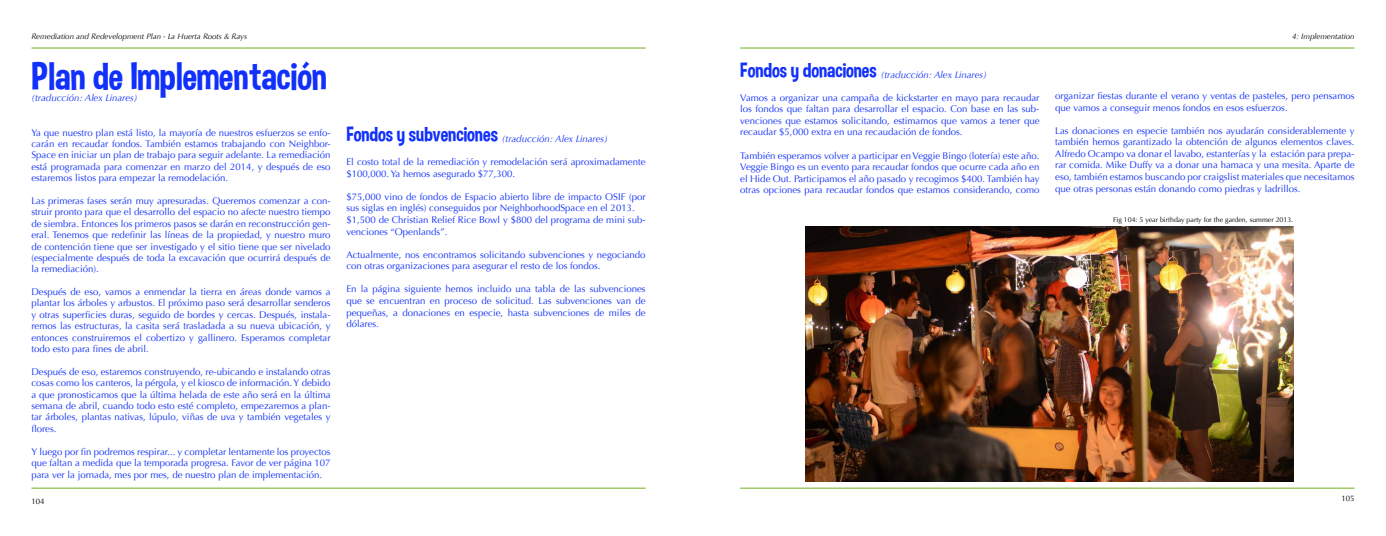
<style>
.page{position:relative;width:1386px;height:536px;background:#fff}
.page>*{position:absolute;margin:0;border:0;box-sizing:border-box;transform-origin:0 0}
.t1{font:39.38px "Dimbo";color:#1130fb}
.t2{font:9.62px/11.5px "Optima";color:#1130fb;text-align:justify}
.t3{font:italic 9.62px "Optima";color:#1130fb}
.t4{font:italic 7.88px "Optima";color:#000}
.t5{font:7.88px "Optima";color:#000}
.t6{font:7px "Optima";color:#000}
.s1{font-family:"Dimbo";font-style:normal;font-size:21px}
</style>
<div class="page">
<hr style="left:740px;top:487px;width:614px;height:1px;background:#70af1a">
<hr style="left:32px;top:487px;width:614px;height:1px;background:#70af1a">
<hr style="left:740px;top:48px;width:614px;height:1px;background:#70af1a">
<hr style="left:32px;top:48px;width:614px;height:1px;background:#70af1a">
<img style="left:806px;top:226px;width:487px;height:256px">
<p class="t4" style="left:32px;top:31px;width:217px">Remediation and Redevelopment Plan - La Huerta Roots &amp; Rays</p>
<p class="t4" style="left:1292px;top:31px;width:64px">4: Implementation</p>
<h1 class="t1" style="left:31px;top:52px;width:297px">Plan de Implementación</h1>
<p class="t3" style="left:31px;top:92px;width:108px">(traducción: Alex Linares)</p>
<p class="t2" style="left:31px;top:127px;width:301px">Ya que nuestro plan está listo, la mayoría de nuestros esfuerzos se enfo&shy;carán en recaudar fondos. También estamos trabajando con Neighbor-Space en iniciar un plan de trabajo para seguir adelante. La remediación está programada para comenzar en marzo del 2014, y después de eso estaremos listos para empezar la remodelación.</p>
<p class="t2" style="left:31px;top:195px;width:301px">Las primeras fases serán muy apresuradas. Queremos comenzar a con&shy;struir pronto para que el desarrollo del espacio no afecte nuestro tiempo de siembra. Entonces los primeros pasos se darán en reconstrucción gen&shy;eral. Tenemos que redefinir las líneas de la propiedad, y nuestro muro de contención tiene que ser investigado y el sitio tiene que ser nivelado (especialmente después de toda la excavación que ocurrirá después de la remediación).</p>
<p class="t2" style="left:31px;top:286px;width:301px">Después de eso, vamos a enmendar la tierra en áreas donde vamos a plantar los árboles y arbustos. El próximo paso será desarrollar senderos y otras superficies duras, seguido de bordes y cercas. Después, instala&shy;remos las estructuras, la casita será trasladada a su nueva ubicación, y entonces construiremos el cobertizo y gallinero. Esperamos completar todo esto para fines de abril.</p>
<p class="t2" style="left:31px;top:366px;width:301px">Después de eso, estaremos construyendo, re-ubicando e instalando otras cosas como los canteros, la pérgola, y el kiosco de información. Y debido a que pronosticamos que la última helada de este año será en la última semana de abril, cuando todo esto esté completo, empezaremos a plan&shy;tar árboles, plantas nativas, lúpulo, viñas de uva y también vegetales y flores.</p>
<p class="t2" style="left:31px;top:445px;width:301px">Y luego por fin podremos respirar... y completar lentamente los proyectos que faltan a medida que la temporada progresa. Favor de ver página 107 para ver la jornada, mes por mes, de nuestro plan de implementación.</p>
<p class="t3" style="left:346px;top:133px;width:263px"><span class="s1">Fondos y subvenciones</span> (traducción: Alex Linares)</p>
<p class="t2" style="left:346px;top:156px;width:301px">El costo total de la remediación y remodelación será aproximadamente $100,000. Ya hemos asegurado $77,300.</p>
<p class="t2" style="left:346px;top:191px;width:301px;text-align:left">$75,000 vino de fondos de Espacio abierto libre de impacto OSIF (por sus siglas en inglés) conseguidos por NeighborhoodSpace en el 2013. $1,500 de Christian Relief Rice Bowl y $800 del programa de mini sub&shy;venciones “Openlands”.</p>
<p class="t2" style="left:346px;top:249px;width:301px">Actualmente, nos encontramos solicitando subvenciones y negociando con otras organizaciones para asegurar el resto de los fondos.</p>
<p class="t2" style="left:346px;top:283px;width:301px">En la página siguiente hemos incluido una tabla de las subvenciones que se encuentran en proceso de solicitud. Las subvenciones van de pequeñas, a donaciones en especie, hasta subvenciones de miles de dólares.</p>
<p class="t3" style="left:740px;top:69px;width:248px"><span class="s1">Fondos y donaciones</span> (traducción: Alex Linares)</p>
<p class="t2" style="left:740px;top:92px;width:301px">Vamos a organizar una campaña de kickstarter en mayo para recaudar los fondos que faltan para desarrollar el espacio. Con base en las sub&shy;venciones que estamos solicitando, estimamos que vamos a tener que recaudar $5,000 extra en una recaudación de fondos.</p>
<p class="t2" style="left:740px;top:150px;width:301px">También esperamos volver a participar en Veggie Bingo (lotería) este año.<br>Veggie Bingo es un evento para recaudar fondos que ocurre cada año en el Hide Out. Participamos el año pasado y recogimos $400. También hay otras opciones para recaudar fondos que estamos considerando, como</p>
<p class="t2" style="left:1055px;top:90px;width:301px">organizar fiestas durante el verano y ventas de pasteles, pero pensamos que vamos a conseguir menos fondos en esos esfuerzos.</p>
<p class="t2" style="left:1055px;top:125px;width:301px">Las donaciones en especie también nos ayudarán considerablemente y también hemos garantizado la obtención de algunos elementos claves.<br>Alfredo Ocampo va donar el lavabo, estanterías y la estación para prepa&shy;rar comida. Mike Duffy va a donar una hamaca y una mesita. Aparte de eso, también estamos buscando por craigslist materiales que necesitamos que otras personas están donando como piedras y ladrillos.</p>
<p class="t6" style="left:1113px;top:215px;width:182px">Fig 104: 5 year birthday party for the garden, summer 2013.</p>
<p class="t5" style="left:32px;top:496px;width:15px">104</p>
<p class="t5" style="left:1341px;top:493px;width:15px">105</p>
</div>
